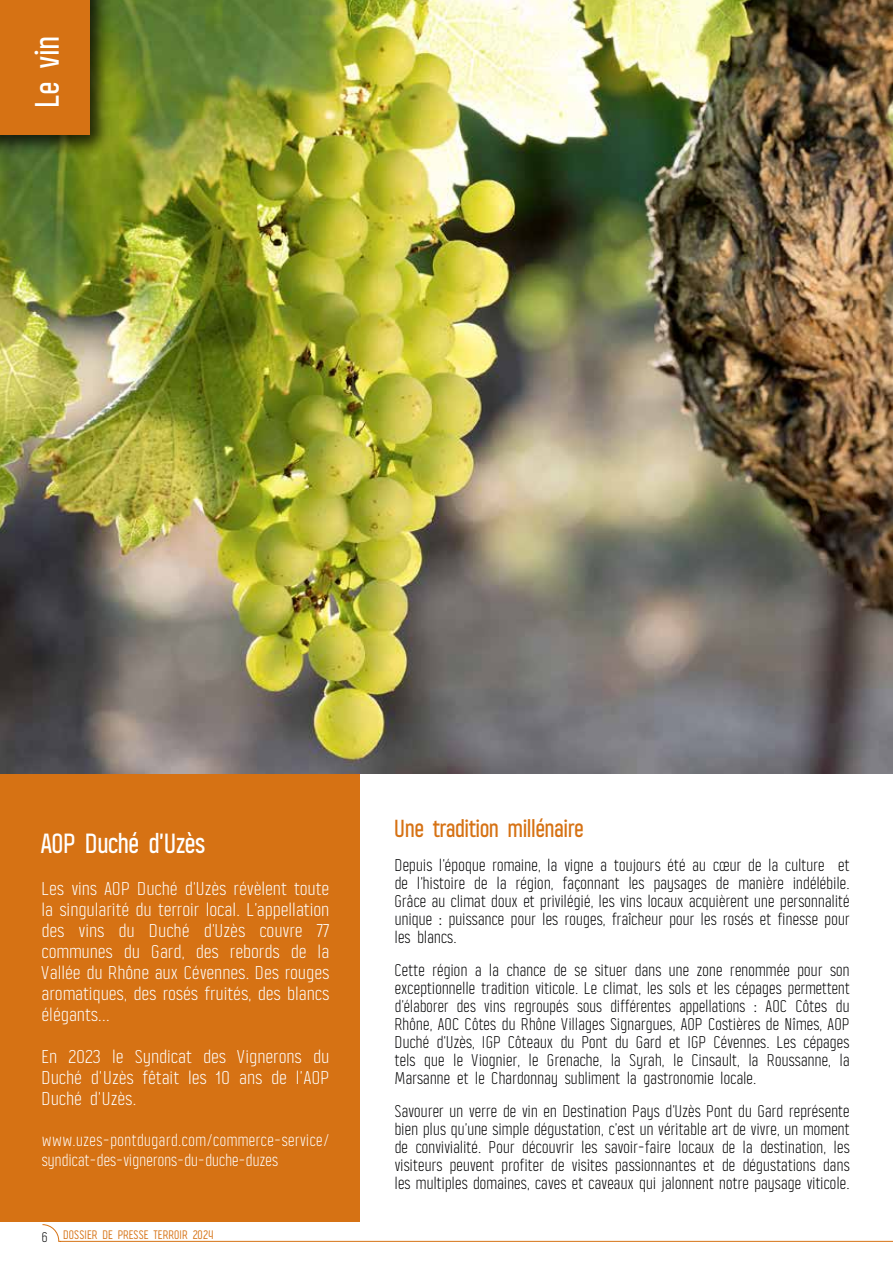
<style>
.page{position:relative;width:893px;height:1263px;background:#fff}
.page>*{position:absolute;margin:0;border:0;box-sizing:border-box;transform-origin:0 0}
.t1{font:500 33px "Alasar";color:#fff}
.t2{font:500 27px "Alasar";letter-spacing:-.025em;color:#fff}
.t3{font:500 24px "Alasar";letter-spacing:-.02em;color:#d67214}
.t4{font:300 18px/21px "Alasar";color:#fff;text-align:justify;scale:1.07 1}
.t5{font:300 16.5px/18px "Alasar";color:#020203;text-align:justify}
.t6{font:300 16.5px/19.8px "Alasar";letter-spacing:.02em;color:#fff}
.t7{font:12px "Alasar";color:#d67214}
.s1{font-weight:300;font-size:13.5px;color:#000}
</style>
<div class="page">
<div style="left:0;top:774px;width:360px;height:447px;background:#d67214"></div>
<img style="left:0;top:0;width:893px;height:774px">
<img style="left:860px;top:0;width:33px;height:653px">
<div style="left:0;top:0;width:112px;height:157px;background:#000;opacity:.75"></div>
<div style="left:0;top:0;width:89px;height:134px;background:#d67214"></div>
<svg style="left:42px;top:1224px;width:851px;height:18px"></svg>
<h1 class="t1" style="left:26px;top:106px;width:74px;rotate:-90deg">Le vin</h1>
<h2 class="t2" style="left:43px;top:826px;width:165px">AOP Duché d'Uzès</h2>
<p class="t4" style="left:43px;top:878px;width:270px">Les vins AOP Duché d'Uzès révèlent toute la singularité du terroir local. L'appellation des vins du Duché d'Uzès couvre 77 communes du Gard, des rebords de la Vallée du Rhône aux Cévennes. Des rouges aromatiques, des rosés fruités, des blancs élégants...</p>
<p class="t4" style="left:43px;top:1046px;width:270px">En 2023 le Syndicat des Vignerons du Duché d’Uzès fêtait les 10 ans de l’AOP Duché d’Uzès.</p>
<p class="t6" style="left:43px;top:1130px;width:289px">www.uzes-pontdugard.com/commerce-service/ syndicat-des-vignerons-du-duche-duzes</p>
<p class="t7" style="left:43px;top:1227px;width:173px"><span class="s1">6</span> DOSSIER DE PRESSE TERROIR 2024</p>
<h3 class="t3" style="left:395px;top:813px;width:191px">Une tradition millénaire</h3>
<p class="t5" style="left:395px;top:856px;width:457px">Depuis l'époque romaine, la vigne a toujours été au cœur de la culture et de l'histoire de la région, façonnant les paysages de manière indélébile.<br>Grâce au climat doux et privilégié, les vins locaux acquièrent une personnalité unique : puissance pour les rouges, fraîcheur pour les rosés et finesse pour les blancs.</p>
<p class="t5" style="left:395px;top:961px;width:457px">Cette région a la chance de se situer dans une zone renommée pour son exceptionnelle tradition viticole. Le climat, les sols et les cépages permettent d'élaborer des vins regroupés sous différentes appellations : AOC Côtes du Rhône, AOC Côtes du Rhône Villages Signargues, AOP Costières de Nîmes, AOP Duché d'Uzès, IGP Côteaux du Pont du Gard et IGP Cévennes. Les cépages tels que le Viognier, le Grenache, la Syrah, le Cinsault, la Roussanne, la Marsanne et le Chardonnay subliment la gastronomie locale.</p>
<p class="t5" style="left:395px;top:1102px;width:456px">Savourer un verre de vin en Destination Pays d'Uzès Pont du Gard représente bien plus qu'une simple dégustation, c'est un véritable art de vivre, un moment de convivialité. Pour découvrir les savoir-faire locaux de la destination, les visiteurs peuvent profiter de visites passionnantes et de dégustations dans les multiples domaines, caves et caveaux qui jalonnent notre paysage viticole.</p>
</div>
